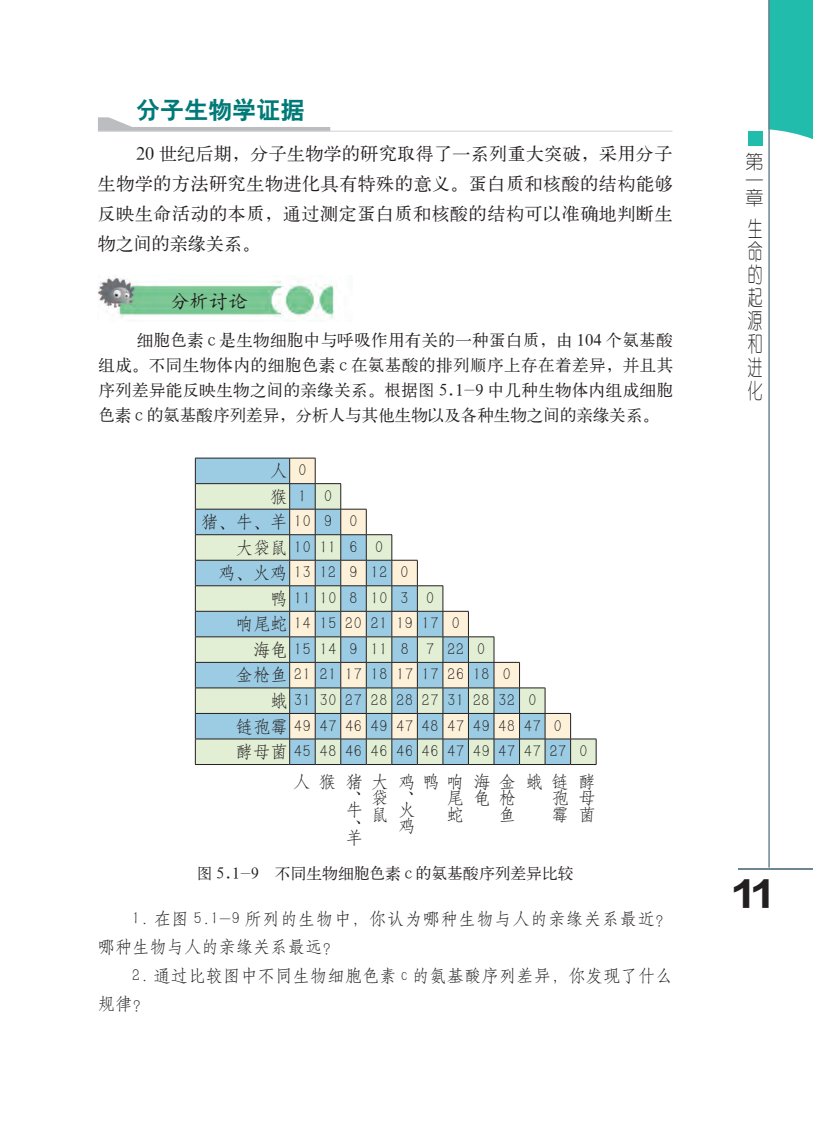
<style>
.page{position:relative;width:813px;height:1132px;background:#fff}
.page>*{position:absolute;margin:0;border:0;box-sizing:border-box;transform-origin:0 0}
.t1{font:33px "FZLTTHJW GB1 0";color:#231f20}
.t2{font:24px "H Yb 2 gj";color:#007a78}
.t3{font:21px/23.1px "FZY1 JW GB1 0";color:#231f20;text-align:justify;scale:.7 1}
.t4{font:19.5px "H Yc 1 gj";color:#231f20}
.t5{font:18px/30px "H Ya 1 gj";letter-spacing:.03em;color:#231f20;text-align:justify}
.t6{font:18px/18px "FZY1 JW GB1 0";color:#231f20;text-align:justify}
.t7{font:17.25px/16.4px "H Yd 1 gj";color:#231f20}
.t8{font:17.25px/28.5px "H Yd 1 gj";letter-spacing:.035em;color:#231f20}
.t9{font:16.5px/24.8px "H Ya 1 gj";color:#231f20;text-align:justify}
.t10{font:15.75px "H Ya 1 gj";color:#231f20}
</style>
<div class="page">
<div style="left:769px;top:0;width:43px;height:139px;background:#22bcac"></div>
<hr style="left:767px;top:0;width:2px;height:867px;background:#6c8692">
<div style="left:747px;top:131px;width:15px;height:14px;background:#22bcac"></div>
<hr style="left:738px;top:867px;width:74px;height:2px;background:#6c8692">
<svg style="left:98px;top:117px;width:232px;height:14px"></svg>
<hr style="left:98px;top:131px;width:574px;height:1px;background:#d1d2d4">
<img style="left:98px;top:277px;width:238px;height:44px">
<svg style="left:195px;top:457px;width:401px;height:308px"></svg>
<h2 class="t2" style="left:136px;top:98px;width:170px">分子生物学证据</h2>
<p class="t5" style="left:98px;top:139px;width:576px;text-indent:38px">20 世纪后期，分子生物学的研究取得了一系列重大突破，采用分子生物学的方法研究生物进化具有特殊的意义。蛋白质和核酸的结构能够反映生命活动的本质，通过测定蛋白质和核酸的结构可以准确地判断生物之间的亲缘关系。</p>
<p class="t4" style="left:170px;top:291px;width:79px">分析讨论</p>
<p class="t9" style="left:98px;top:328px;width:576px;text-indent:38px">细胞色素 c 是生物细胞中与呼吸作用有关的一种蛋白质，由 104 个氨基酸组成。不同生物体内的细胞色素 c 在氨基酸的排列顺序上存在着差异，并且其序列差异能反映生物之间的亲缘关系。根据图 5.1-9 中几种生物体内组成细胞色素 c 的氨基酸序列差异，分析人与其他生物以及各种生物之间的亲缘关系。</p>
<p class="t7" style="left:270px;top:462px;width:38px">人 0</p>
<p class="t7" style="left:270px;top:488px;width:63px">猴1 0</p>
<p class="t7" style="left:201px;top:513px;width:158px">猪、牛、羊 10 9 0</p>
<p class="t7" style="left:235px;top:539px;width:149px">大袋鼠 10 11 6 0</p>
<p class="t7" style="left:218px;top:564px;width:192px">鸡、火鸡 13 12 9 12 0</p>
<p class="t7" style="left:270px;top:590px;width:166px">鸭1110 8 10 3 0</p>
<p class="t7" style="left:236px;top:616px;width:226px">响尾蛇 14 15 20 21 19 17 0</p>
<p class="t7" style="left:253px;top:641px;width:234px">海龟1514 9 11 8 7 22 0</p>
<p class="t7" style="left:236px;top:667px;width:277px">金枪鱼 21 21 17 18 17 17 26 18 0</p>
<p class="t7" style="left:270px;top:692px;width:268px">蛾31 30 27 28 28 27 31 28 32 0</p>
<p class="t7" style="left:236px;top:718px;width:328px">链孢霉 49 47 46 49 47 48 47 49 48 47 0</p>
<p class="t7" style="left:236px;top:743px;width:353px">酵母菌 45 48 46 46 46 46 47 49 47 47 27 0</p>
<p class="t7" style="left:293px;top:773px;width:70px;text-align:right">人猴猪、</p>
<p class="t7" style="left:345px;top:801px;width:17px">牛、</p>
<p class="t7" style="left:345px;top:829px;width:17px">羊</p>
<p class="t7" style="left:446px;top:773px;width:18px;text-align:justify;text-indent:-24px">鸭响尾蛇</p>
<p class="t7" style="left:473px;top:773px;width:18px">海龟</p>
<p class="t7" style="left:498px;top:773px;width:18px;text-align:justify">金枪鱼</p>
<p class="t7" style="left:551px;top:773px;width:18px;text-align:justify;text-indent:-25px">蛾链孢霉</p>
<p class="t7" style="left:578px;top:773px;width:18px;text-align:justify">酵母菌</p>
<p class="t7" style="left:371px;top:773px;width:18px;text-align:justify">大袋鼠</p>
<p class="t7" style="left:398px;top:773px;width:17px">鸡、</p>
<p class="t7" style="left:398px;top:801px;width:17px">火鸡</p>
<p class="t10" style="left:197px;top:864px;width:378px">图 5.1-9 不同生物细胞色素 c 的氨基酸序列差异比较</p>
<p class="t8" style="left:98px;top:904px;width:575px;text-indent:34px">1. 在图 5.1-9 所列的生物中，你认为哪种生物与人的亲缘关系最近？哪种生物与人的亲缘关系最远？</p>
<p class="t7" style="left:98px;top:961px;width:576px;line-height:28.5px;text-indent:34px">2. 通过比较图中不同生物细胞色素 c 的氨基酸序列差异，你发现了什么规律？</p>
<p class="t6" style="left:745px;top:154px;width:19px">第一章</p>
<p class="t3" style="left:747px;top:218px;width:22px">生命的起源和进化</p>
<h1 class="t1" style="left:733px;top:874px;width:40px">11</h1>
</div>
